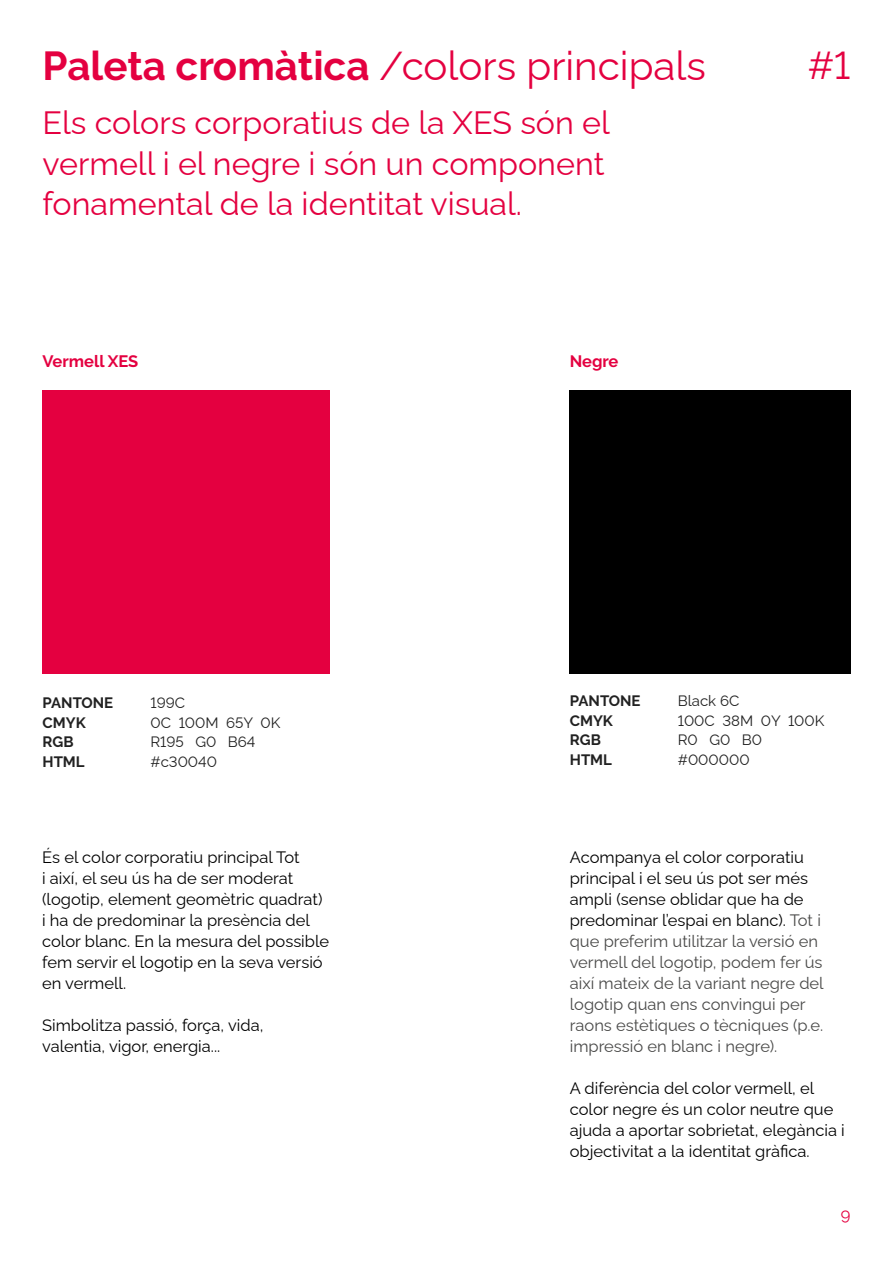
<style>
.page{position:relative;width:893px;height:1263px;background:#fff}
.page>*{position:absolute;margin:0;border:0;box-sizing:border-box;transform-origin:0 0}
.t1{font:40.35px "Raleway";color:#e40040}
.t2{font:39px "Raleway";color:#e40040}
.t3{font:32.25px/40.3px "Raleway";color:#e40040}
.t4{font:16.5px/21px "Raleway";color:#000}
.t5{font:16.5px/21px "Raleway";color:#4a4a49}
.t6{font:700 16.5px "Raleway";color:#e40040}
.t7{font:16.5px "Raleway";color:#e40040}
.t8{font:15px "Raleway";color:#212121}
.t9{font:700 15px "Raleway";color:#212121}
.s1{font-weight:700}
.s2{color:#000}
</style>
<div class="page">
<div style="left:42px;top:390px;width:287px;height:283px;background:#e40040"></div>
<div style="left:570px;top:390px;width:281px;height:283px;background:#000"></div>
<h1 class="t1" style="left:43px;top:34px;width:665px"><span class="s1">Paleta cromàtica</span> /colors principals</h1>
<h2 class="t2" style="left:808px;top:34px;width:44px">#1</h2>
<h3 class="t3" style="left:43px;top:99px;width:569px">Els colors corporatius de la XES són el vermell i el negre i són un component fonamental de la identitat visual.</h3>
<p class="t6" style="left:43px;top:351px;width:97px">Vermell XES</p>
<p class="t9" style="left:43px;top:695px;width:72px">PANTONE</p>
<p class="t8" style="left:151px;top:691px;width:36px">199C</p>
<p class="t9" style="left:43px;top:714px;width:45px">CMYK</p>
<p class="t8" style="left:151px;top:711px;width:131px">0C 100M 65Y 0K</p>
<p class="t9" style="left:43px;top:734px;width:33px">RGB</p>
<p class="t8" style="left:151px;top:730px;width:106px">R195 G0 B64</p>
<p class="t9" style="left:43px;top:753px;width:44px">HTML</p>
<p class="t8" style="left:151px;top:750px;width:68px">#c30040</p>
<p class="t4" style="left:42px;top:845px;width:289px">És el color corporatiu principal Tot<br>i així, el seu ús ha de ser moderat (logotip, element geomètric quadrat) i ha de predominar la presència del color blanc. En la mesura del possible fem servir el logotip en la seva versió en vermell.</p>
<p class="t4" style="left:42px;top:1013px;width:223px">Simbolitza passió, força, vida, valentia, vigor, energia...</p>
<p class="t6" style="left:570px;top:351px;width:50px">Negre</p>
<p class="t9" style="left:570px;top:693px;width:72px">PANTONE</p>
<p class="t8" style="left:678px;top:689px;width:63px">Black 6C</p>
<p class="t9" style="left:570px;top:712px;width:45px">CMYK</p>
<p class="t8" style="left:678px;top:709px;width:148px">100C 38M 0Y 100K</p>
<p class="t9" style="left:570px;top:732px;width:33px">RGB</p>
<p class="t8" style="left:678px;top:728px;width:86px">R0 G0 B0</p>
<p class="t9" style="left:570px;top:751px;width:44px">HTML</p>
<p class="t8" style="left:678px;top:748px;width:73px">#000000</p>
<p class="t5" style="left:570px;top:845px;width:255px"><span class="s2">Acompanya el color corporatiu principal i el seu ús pot ser més ampli (sense oblidar que ha de predominar l’espai en blanc).</span> Tot i que preferim utilitzar la versió en vermell del logotip, podem fer ús així mateix de la variant negre del logotip quan ens convingui per raons estètiques o tècniques (p.e. impressió en blanc i negre).</p>
<p class="t4" style="left:570px;top:1076px;width:277px">A diferència del color vermell, el color negre és un color neutre que ajuda a aportar sobrietat, elegància i objectivitat a la identitat gràfica.</p>
<p class="t7" style="left:841px;top:1201px;width:11px">9</p>
</div>
